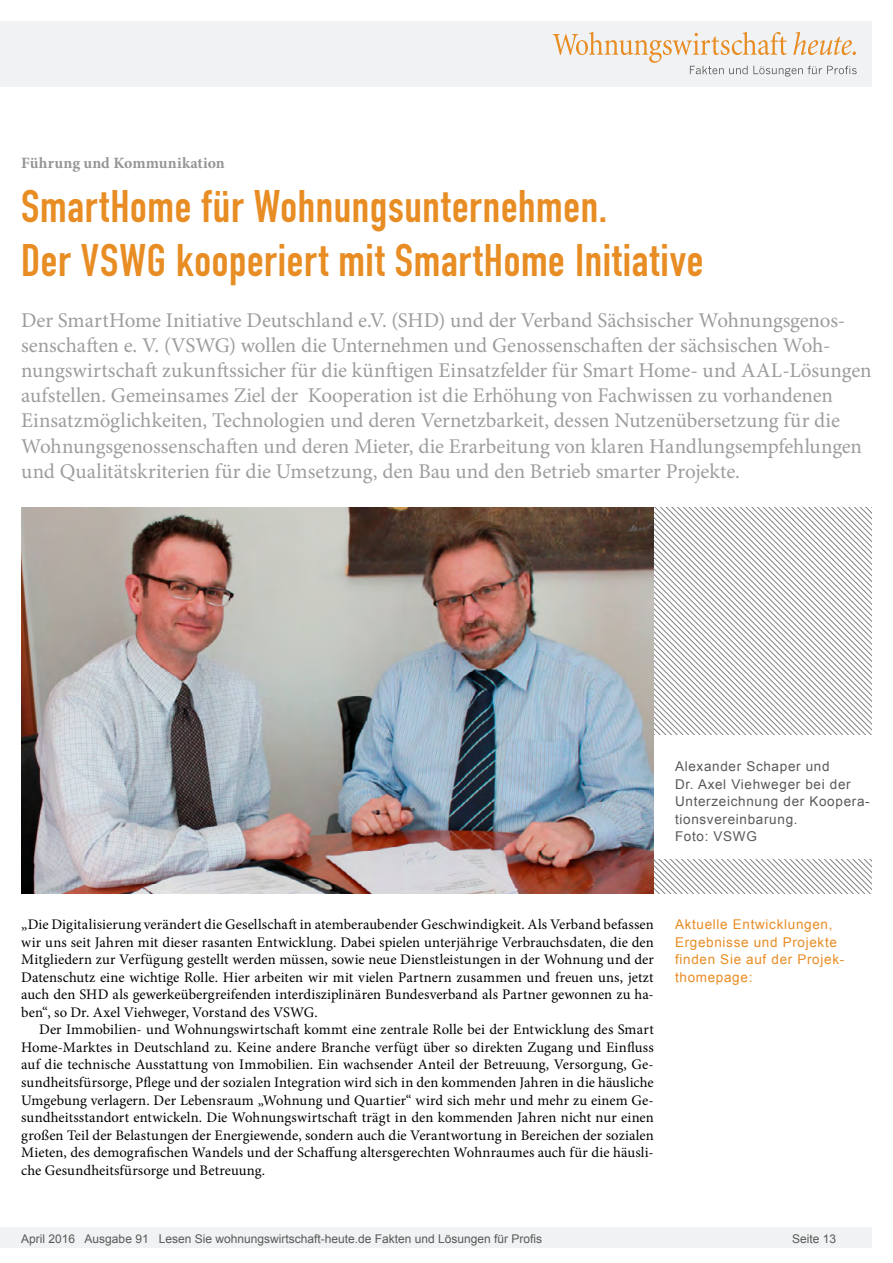
<style>
.page{position:relative;width:893px;height:1263px;background:#fff}
.page>*{position:absolute;margin:0;border:0;box-sizing:border-box;transform-origin:0 0}
.Überschrift_Groß{font:45px/54px "DIN Engschrift";letter-spacing:.015em;color:#e88c24}
.Anlesetext{font:21px/25.2px "Minion Pro";letter-spacing:-.005em;color:#9d9d9d}
.Kategorie{font:700 15.75px "Minion Pro";letter-spacing:.01em;color:#959595}
.Fliesstext{font:14.7px/17.5px "Minion Pro";letter-spacing:.005em;color:#000;text-align:justify}
.Fließtext_erste_Zeil{font:14.7px/17.5px "Minion Pro";color:#000;text-align:justify}
.Bildunterschrift{font:13.5px/17.5px "Arial";letter-spacing:.05em;color:#595959}
.Info{font:13.5px/17.5px "Arial";letter-spacing:.05em;color:#e88c24}
.t1{font:12px "Arial";color:#595959}
</style>
<div class="page">
<div style="left:0;top:1227px;width:872px;height:20px;background:#f1f2f3"></div>
<div style="left:0;top:21px;width:872px;height:66px;background:#f1f2f3"></div>
<svg style="left:553px;top:32px;width:304px;height:45px"></svg>
<svg style="left:654px;top:508px;width:218px;height:88px"></svg>
<svg style="left:654px;top:596px;width:218px;height:298px"></svg>
<div style="left:654px;top:736px;width:237px;height:123px;background:#fff"></div>
<img style="left:21px;top:508px;width:633px;height:386px">
<p class="Kategorie" style="left:21px;top:152px;width:205px">Führung und Kommunikation</p>
<p class="Überschrift_Groß" style="left:21px;top:180px;width:684px">SmartHome für Wohnungsunternehmen.<br>Der VSWG kooperiert mit SmartHome Initiative</p>
<p class="Anlesetext" style="left:21px;top:307px;width:852px">Der SmartHome Initiative Deutschland e.V. (SHD) und der Verband Sächsischer Wohnungsgenos&shy;senschaften e. V. (VSWG) wollen die Unternehmen und Genossenschaften der sächsischen Woh&shy;nungswirtschaft zukunftssicher für die künftigen Einsatzfelder für Smart Home- und AAL-Lösungen aufstellen. Gemeinsames Ziel der Kooperation ist die Erhöhung von Fachwissen zu vorhandenen Einsatzmöglichkeiten, Technologien und deren Vernetzbarkeit, dessen Nutzenübersetzung für die Wohnungsgenossenschaften und deren Mieter, die Erarbeitung von klaren Handlungsempfehlungen und Qualitätskriterien für die Umsetzung, den Bau und den Betrieb smarter Projekte.</p>
<p class="Bildunterschrift" style="left:675px;top:758px;width:196px">Alexander Schaper und<br>Dr. Axel Viehweger bei der<br>Unterzeichnung der Koopera&shy;tionsvereinbarung.<br>Foto: VSWG</p>
<p class="Fließtext_erste_Zeil" style="left:21px;top:916px;width:634px">„Die Digitalisierung verändert die Gesellschaft in atemberaubender Geschwindigkeit. Als Verband befassen wir uns seit Jahren mit dieser rasanten Entwicklung. Dabei spielen unterjährige Verbrauchsdaten, die den Mitgliedern zur Verfügung gestellt werden müssen, sowie neue Dienstleistungen in der Wohnung und der Datenschutz eine wichtige Rolle. Hier arbeiten wir mit vielen Partnern zusammen und freuen uns, jetzt auch den SHD als gewerkeübergreifenden interdisziplinären Bundesverband als Partner gewonnen zu ha&shy;ben“, so Dr. Axel Viehweger, Vorstand des VSWG.</p>
<p class="Fliesstext" style="left:21px;top:1021px;width:634px;text-indent:18px">Der Immobilien- und Wohnungswirtschaft kommt eine zentrale Rolle bei der Entwicklung des Smart Home-Marktes in Deutschland zu. Keine andere Branche verfügt über so direkten Zugang und Einfluss auf die technische Ausstattung von Immobilien. Ein wachsender Anteil der Betreuung, Versorgung, Ge&shy;sundheitsfürsorge, Pflege und der sozialen Integration wird sich in den kommenden Jahren in die häusliche Umgebung verlagern. Der Lebensraum „Wohnung und Quartier“ wird sich mehr und mehr zu einem Ge&shy;sundheitsstandort entwickeln. Die Wohnungswirtschaft trägt in den kommenden Jahren nicht nur einen großen Teil der Belastungen der Energiewende, sondern auch die Verantwortung in Bereichen der sozialen Mieten, des demografischen Wandels und der Schaffung altersgerechten Wohnraumes auch für die häusli&shy;che Gesundheitsfürsorge und Betreuung.</p>
<p class="Info" style="left:675px;top:916px;width:171px">Aktuelle Entwicklungen,<br>Ergebnisse und Projekte finden Sie auf der Projek&shy;thomepage:</p>
<p class="t1" style="left:21px;top:1230px;width:522px">April 2016 Ausgabe 91 Lesen Sie wohnungswirtschaft-heute.de Fakten und Lösungen für Profis</p>
<p class="t1" style="left:792px;top:1231px;width:46px">Seite 13</p>
</div>
